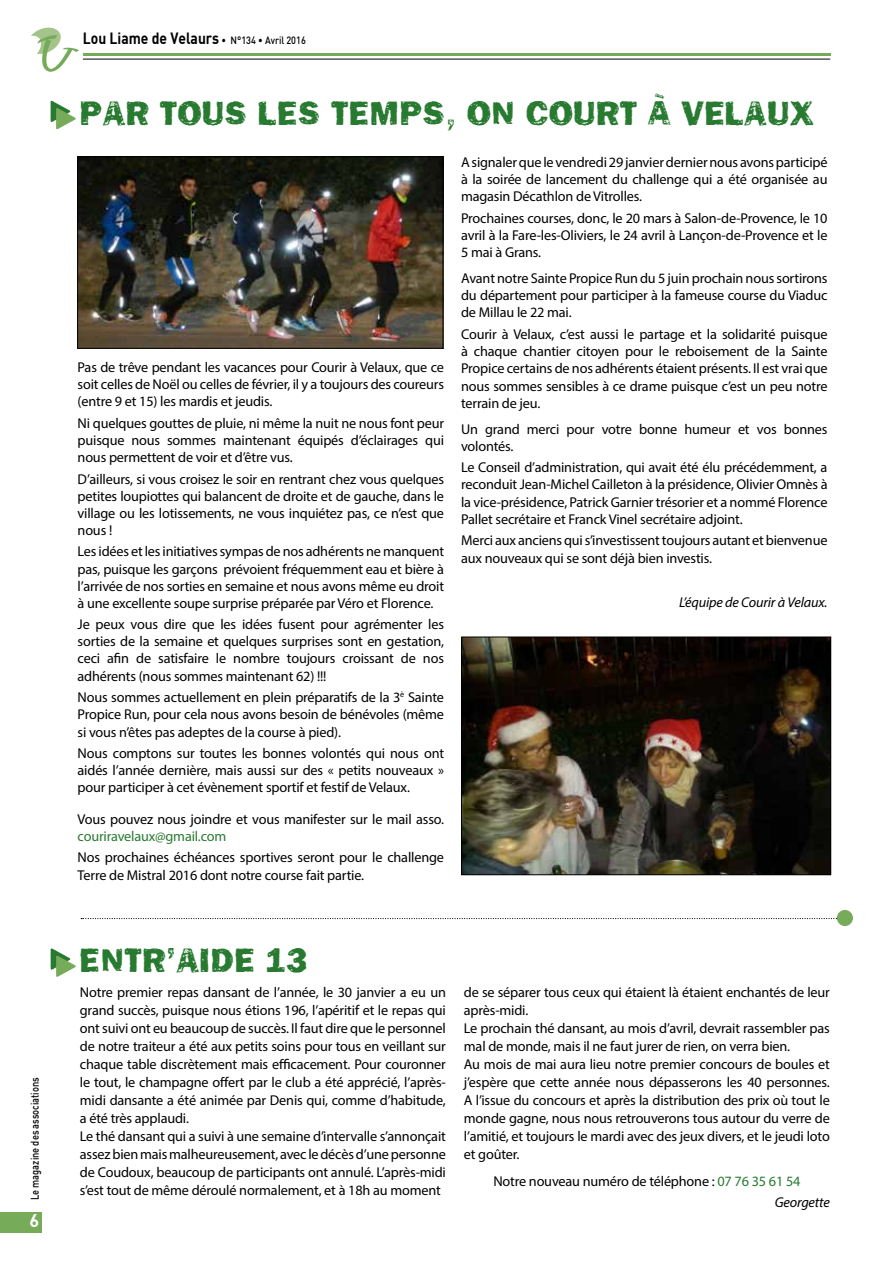
<style>
.page{position:relative;width:893px;height:1263px;background:#fff}
.page>*{position:absolute;margin:0;border:0;box-sizing:border-box;transform-origin:0 0}
.t1{font:34.8px "Frankie";color:#287a31}
.t2{font:700 18px "DIN";color:#fff}
.t3{font:700 16.05px "DIN";color:#000;scale:.87 1}
.t4{font:14.25px/17.2px "Myriad Pro";letter-spacing:-.01em;color:#000;text-align:justify}
.t5{font:italic 14.25px "Myriad Pro";letter-spacing:-.01em;color:#000}
.t6{font:14.25px "Myriad Pro";letter-spacing:-.01em;color:#287a31}
.t7{font:500 10.95px "DIN";color:#000;scale:.84 1}
.s1{font-weight:500;font-size:10.5px}
.s2{color:#287a31}
.s3{font-style:italic}
</style>
<div class="page">
<svg style="left:31px;top:27px;width:48px;height:45px"></svg>
<hr style="left:83px;top:53px;width:747px;height:3px;background:#76ab5a">
<hr style="left:83px;top:59px;width:747px;height:1px;background:#000">
<div style="left:0;top:1212px;width:41px;height:21px;background:#76ab5a"></div>
<svg style="left:51px;top:100px;width:25px;height:30px"></svg>
<img style="left:463px;top:639px;width:366px;height:234px">
<div style="left:461px;top:637px;width:370px;height:238px;border:1px solid #000"></div>
<img style="left:79px;top:158px;width:362px;height:188px">
<div style="left:77px;top:156px;width:366px;height:192px;border:1px solid #000"></div>
<svg style="left:81px;top:918px;width:756px;height:1px"></svg>
<div style="left:837px;top:910px;width:16px;height:16px;background:#76ab5a;border-radius:50%"></div>
<svg style="left:51px;top:948px;width:25px;height:29px"></svg>
<p class="t7" style="left:30px;top:1200px;width:148px;rotate:-90deg">Le magazine des associations</p>
<p class="t2" style="left:30px;top:1211px;width:11px">6</p>
<p class="t3" style="left:83px;top:30px;width:258px">Lou Liame de Velaurs <span class="s1">• N°134 • Avril 2016</span></p>
<h1 class="t1" style="left:80px;top:92px;width:24px">PAR</h1>
<h1 class="t1" style="left:160px;top:92px;width:652px">TOUS LES TEMPS, ON COURT À VELAUX</h1>
<p class="t4" style="left:78px;top:358px;width:368px">Pas de trêve pendant les vacances pour Courir à Velaux, que ce soit celles de Noël ou celles de février, il y a toujours des coureurs (entre 9 et 15) les mardis et jeudis.</p>
<p class="t4" style="left:78px;top:414px;width:368px">Ni quelques gouttes de pluie, ni même la nuit ne nous font peur puisque nous sommes maintenant équipés d’éclairages qui nous permettent de voir et d’être vus.</p>
<p class="t4" style="left:78px;top:470px;width:368px">D’ailleurs, si vous croisez le soir en rentrant chez vous quelques petites loupiottes qui balancent de droite et de gauche, dans le village ou les lotissements, ne vous inquiétez pas, ce n’est que nous !</p>
<p class="t4" style="left:78px;top:543px;width:368px">Les idées et les initiatives sympas de nos adhérents ne manquent pas, puisque les garçons prévoient fréquemment eau et bière à l’arrivée de nos sorties en semaine et nous avons même eu droit à une excellente soupe surprise préparée par Véro et Florence.</p>
<p class="t4" style="left:78px;top:615px;width:368px">Je peux vous dire que les idées fusent pour agrémenter les sorties de la semaine et quelques surprises sont en gestation, ceci afin de satisfaire le nombre toujours croissant de nos adhérents (nous sommes maintenant 62) !!!</p>
<p class="t4" style="left:78px;top:688px;width:368px">Nous sommes actuellement en plein préparatifs de la 3<sup>è</sup> Sainte Propice Run, pour cela nous avons besoin de bénévoles (même si vous n’êtes pas adeptes de la course à pied).</p>
<p class="t4" style="left:78px;top:744px;width:368px">Nous comptons sur toutes les bonnes volontés qui nous ont aidés l’année dernière, mais aussi sur des « petits nouveaux » pour participer à cet évènement sportif et festif de Velaux.</p>
<p class="t4" style="left:78px;top:810px;width:368px">Vous pouvez nous joindre et vous manifester sur le mail asso.</p>
<p class="t6" style="left:78px;top:827px;width:150px">couriravelaux@gmail.com</p>
<p class="t4" style="left:78px;top:849px;width:368px">Nos prochaines échéances sportives seront pour le challenge<br>Terre de Mistral 2016 dont notre course fait partie.</p>
<p class="t4" style="left:461px;top:153px;width:368px">A signaler que le vendredi 29 janvier dernier nous avons participé à la soirée de lancement du challenge qui a été organisée au magasin Décathlon de Vitrolles.</p>
<p class="t4" style="left:461px;top:209px;width:368px">Prochaines courses, donc, le 20 mars à Salon-de-Provence, le 10 avril à la Fare-les-Oliviers, le 24 avril à Lançon-de-Provence et le 5 mai à Grans.</p>
<p class="t4" style="left:461px;top:269px;width:368px">Avant notre Sainte Propice Run du 5 juin prochain nous sortirons du département pour participer à la fameuse course du Viaduc de Millau le 22 mai.</p>
<p class="t4" style="left:461px;top:325px;width:368px">Courir à Velaux, c’est aussi le partage et la solidarité puisque à chaque chantier citoyen pour le reboisement de la Sainte Propice certains de nos adhérents étaient présents. Il est vrai que nous sommes sensibles à ce drame puisque c’est un peu notre terrain de jeu.</p>
<p class="t4" style="left:461px;top:420px;width:368px">Un grand merci pour votre bonne humeur et vos bonnes volontés.</p>
<p class="t4" style="left:461px;top:458px;width:368px">Le Conseil d’administration, qui avait été élu précédemment, a reconduit Jean-Michel Cailleton à la présidence, Olivier Omnès à la vice-présidence, Patrick Garnier trésorier et a nommé Florence Pallet secrétaire et Franck Vinel secrétaire adjoint.</p>
<p class="t4" style="left:461px;top:532px;width:368px">Merci aux anciens qui s’investissent toujours autant et bienvenue aux nouveaux qui se sont déjà bien investis.</p>
<p class="t5" style="left:679px;top:593px;width:150px">L’équipe de Courir à Velaux.</p>
<h1 class="t1" style="left:79px;top:939px;width:229px">ENTR’AIDE 13</h1>
<p class="t4" style="left:80px;top:983px;width:367px;line-height:18px;text-align:left">Notre premier repas dansant de l’année, le 30 janvier a eu un grand succès, puisque nous étions 196, l’apéritif et le repas qui ont suivi ont eu beaucoup de succès. Il faut dire que le personnel de notre traiteur a été aux petits soins pour tous en veillant sur chaque table discrètement mais efficacement. Pour couronner le tout, le champagne offert par le club a été apprécié, l’après&shy;midi dansante a été animée par Denis qui, comme d’habitude, a été très applaudi.<br>Le thé dansant qui a suivi à une semaine d’intervalle s’annonçait assez bien mais malheureusement, avec le décès d’une personne de Coudoux, beaucoup de participants ont annulé. L’après-midi s’est tout de même déroulé normalement, et à 18h au moment</p>
<p class="t4" style="left:464px;top:983px;width:367px;line-height:18px;text-align:left">de se séparer tous ceux qui étaient là étaient enchantés de leur après-midi.<br>Le prochain thé dansant, au mois d’avril, devrait rassembler pas mal de monde, mais il ne faut jurer de rien, on verra bien.<br>Au mois de mai aura lieu notre premier concours de boules et j’espère que cette année nous dépasserons les 40 personnes.<br>A l’issue du concours et après la distribution des prix où tout le monde gagne, nous nous retrouverons tous autour du verre de l’amitié, et toujours le mardi avec des jeux divers, et le jeudi loto et goûter.</p>
<p class="t4" style="left:775px;top:1170px;width:57px;line-height:21px;text-indent:-281px">Notre nouveau numéro de téléphone : <span class="s2">07 76 35 61 54<br></span><span class="s3">Georgette</span></p>
</div>
